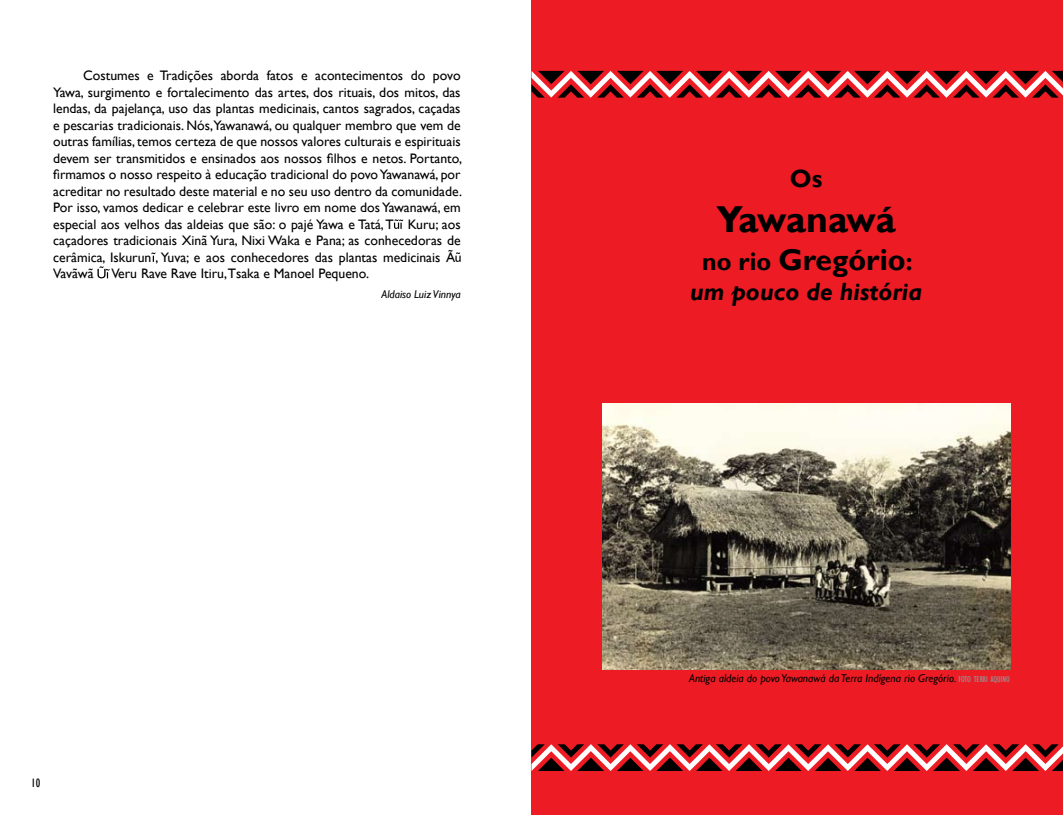
<style>
.page{position:relative;width:1063px;height:815px;background:#fff}
.page>*{position:absolute;margin:0;border:0;box-sizing:border-box;transform-origin:0 0}
.t1{font:700 37.5px "Gill Sans";color:#000}
.t2{font:700 30px "Gill Sans";color:#000}
.t3{font:italic 700 25px "Gill Sans";color:#000}
.t4{font:700 25px "Gill Sans";color:#000}
.t5{font:13.75px/16.5px "Gill Sans";color:#000}
.t6{font:condensed 12.5px "Gill Sans";color:#000}
.t7{font:italic 11.25px "Gill Sans";color:#000}
.s1{font-size:25px}
.s2{font-style:normal;font-stretch:condensed;font-size:8.75px;color:#939598}
</style>
<div class="page">
<div style="left:531px;top:0;width:532px;height:815px;background:#ed1c24"></div>
<svg style="left:394px;top:219px;width:9px;height:10px"></svg>
<svg style="left:151px;top:252px;width:4px;height:10px"></svg>
<svg style="left:455px;top:252px;width:6px;height:10px"></svg>
<svg style="left:97px;top:266px;width:13px;height:12px"></svg>
<img style="left:602px;top:404px;width:409px;height:265px">
<svg style="left:531px;top:744px;width:532px;height:27px"></svg>
<svg style="left:531px;top:71px;width:532px;height:27px"></svg>
<p class="t5" style="left:53px;top:68px;width:410px;text-indent:30px">Costumes e Tradições aborda fatos e acontecimentos do povo Yawa, surgimento e fortalecimento das artes, dos rituais, dos mitos, das lendas, da pajelança, uso das plantas medicinais, cantos sagrados, caçadas e pescarias tradicionais. Nós,Yawanawá, ou qualquer membro que vem de outras famílias, temos certeza de que nossos valores culturais e espirituais devem ser transmitidos e ensinados aos nossos filhos e netos. Portanto, firmamos o nosso respeito à educação tradicional do povo Yawanawá, por acreditar no resultado deste material e no seu uso dentro da comunidade.<br>Por isso, vamos dedicar e celebrar este livro em nome dos Yawanawá, em especial aos velhos das aldeias que são: o pajé Yawa e Tatá, T Kuru; aos caçadores tradicionais Xinã Yura, Nixi Waka e Pana; as conhecedoras de cerâmica, Iskurun , Yuva; e aos conhecedores das plantas medicinais Ã Vavãwã</p>
<p class="t5" style="left:111px;top:266px;width:259px">Veru Rave Rave Itiru,Tsaka e Manoel Pequeno.</p>
<p class="t7" style="left:381px;top:288px;width:81px">Aldaiso Luiz Vinnya</p>
<p class="t6" style="left:31px;top:776px;width:11px">10</p>
<h3 class="t4" style="left:790px;top:164px;width:34px">Os</h3>
<h1 class="t1" style="left:716px;top:197px;width:181px">Yawanawá</h1>
<h2 class="t2" style="left:702px;top:241px;width:212px"><span class="s1">no rio</span> Gregório<span class="s1">:</span></h2>
<h3 class="t3" style="left:690px;top:277px;width:234px">um pouco de história</h3>
<p class="t7" style="left:689px;top:671px;width:321px">Antiga aldeia do povo Yawanawá da Terra Indígena rio Gregório. <span class="s2">FOTO TERRI AQUINO</span></p>
</div>
